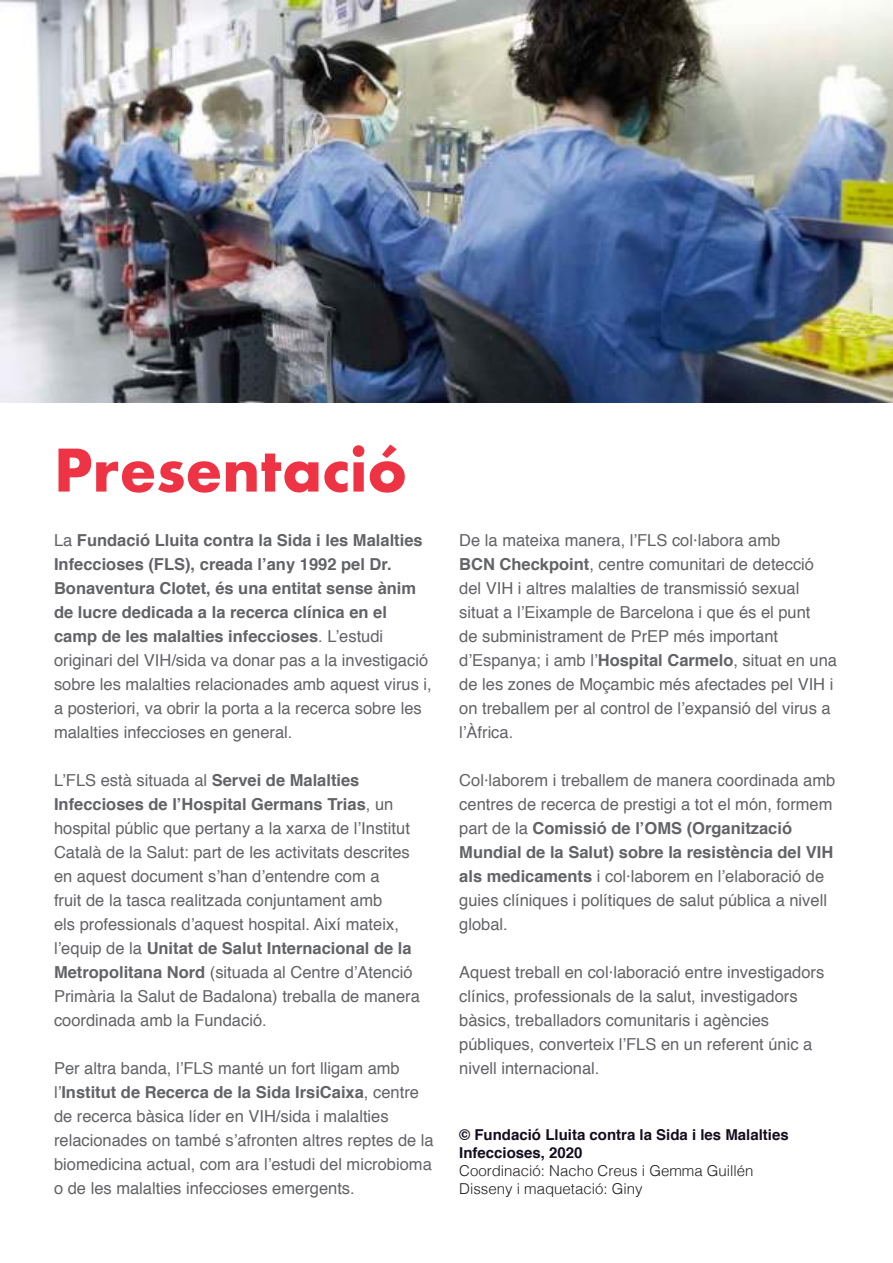
<style>
.page{position:relative;width:893px;height:1263px;background:#fff}
.page>*{position:absolute;margin:0;border:0;box-sizing:border-box;transform-origin:0 0}
.t1{font:700 57px "Futura";color:#e34}
.t2{font:16.5px/24px "Helvetica";color:#626366}
.t3{font:700 16.5px/24px "Helvetica";color:#626366}
.t4{font:300 15px/18px "Helvetica";color:#221f1f}
.t5{font:700 15px/18px "Helvetica";color:#140d1e}
.s1{font-weight:400}
.s2{font-weight:700}
</style>
<div class="page">
<img style="left:0;top:1px;width:892px;height:402px">
<h1 class="t1" style="left:54px;top:432px;width:355px">Presentació</h1>
<p class="t3" style="left:54px;top:530px;width:379px"><span class="s1">La</span> Fundació Lluita contra la Sida i les Malalties Infeccioses (FLS), creada l’any 1992 pel Dr.<br>Bonaventura Clotet, és una entitat sense ànim de lucre dedicada a la recerca clínica en el camp de les malalties infeccioses<span class="s1">. L’estudi originari del VIH/sida va donar pas a la investigació sobre les malalties relacionades amb aquest virus i, a posteriori, va obrir la porta a la recerca sobre les malalties infeccioses en general.</span></p>
<p class="t2" style="left:54px;top:769px;width:367px">L’FLS està situada al <span class="s2">Servei de Malalties Infeccioses de l’Hospital Germans Trias</span>, un hospital públic que pertany a la xarxa de l’Institut Català de la Salut: part de les activitats descrites en aquest document s’han d’entendre com a<br>fruit de la tasca realitzada conjuntament amb<br>els professionals d’aquest hospital. Així mateix, l’equip de la <span class="s2">Unitat de Salut Internacional de la Metropolitana Nord</span> (situada al Centre d’Atenció Primària la Salut de Badalona) treballa de manera coordinada amb la Fundació.</p>
<p class="t2" style="left:54px;top:1057px;width:381px">Per altra banda, l’FLS manté un fort lligam amb l’<span class="s2">Institut de Recerca de la Sida IrsiCaixa</span>, centre de recerca bàsica líder en VIH/sida i malalties relacionades on també s’afronten altres reptes de la biomedicina actual, com ara l’estudi del microbioma o de les malalties infeccioses emergents.</p>
<p class="t2" style="left:459px;top:529px;width:379px">De la mateixa manera, l’FLS col·labora amb<br><span class="s2">BCN Checkpoint</span>, centre comunitari de detecció del VIH i altres malalties de transmissió sexual situat a l’Eixample de Barcelona i que és el punt<br>de subministrament de PrEP més important d’Espanya; i amb l’<span class="s2">Hospital Carmelo</span>, situat en una de les zones de Moçambic més afectades pel VIH i on treballem per al control de l’expansió del virus a l’Àfrica.</p>
<p class="t2" style="left:459px;top:769px;width:378px">Col·laborem i treballem de manera coordinada amb centres de recerca de prestigi a tot el món, formem part de la <span class="s2">Comissió de l’OMS (Organització Mundial de la Salut) sobre la resistència del VIH als medicaments</span> i col·laborem en l’elaboració de guies clíniques i polítiques de salut pública a nivell global.</p>
<p class="t2" style="left:459px;top:961px;width:367px">Aquest treball en col·laboració entre investigadors clínics, professionals de la salut, investigadors bàsics, treballadors comunitaris i agències públiques, converteix l’FLS en un referent únic a nivell internacional.</p>
<p class="t5" style="left:459px;top:1127px;width:331px">© Fundació Lluita contra la Sida i les Malalties<br>Infeccioses, 2020</p>
<p class="t4" style="left:459px;top:1162px;width:296px">Coordinació: Nacho Creus i Gemma Guillén<br>Disseny i maquetació: Giny</p>
</div>
